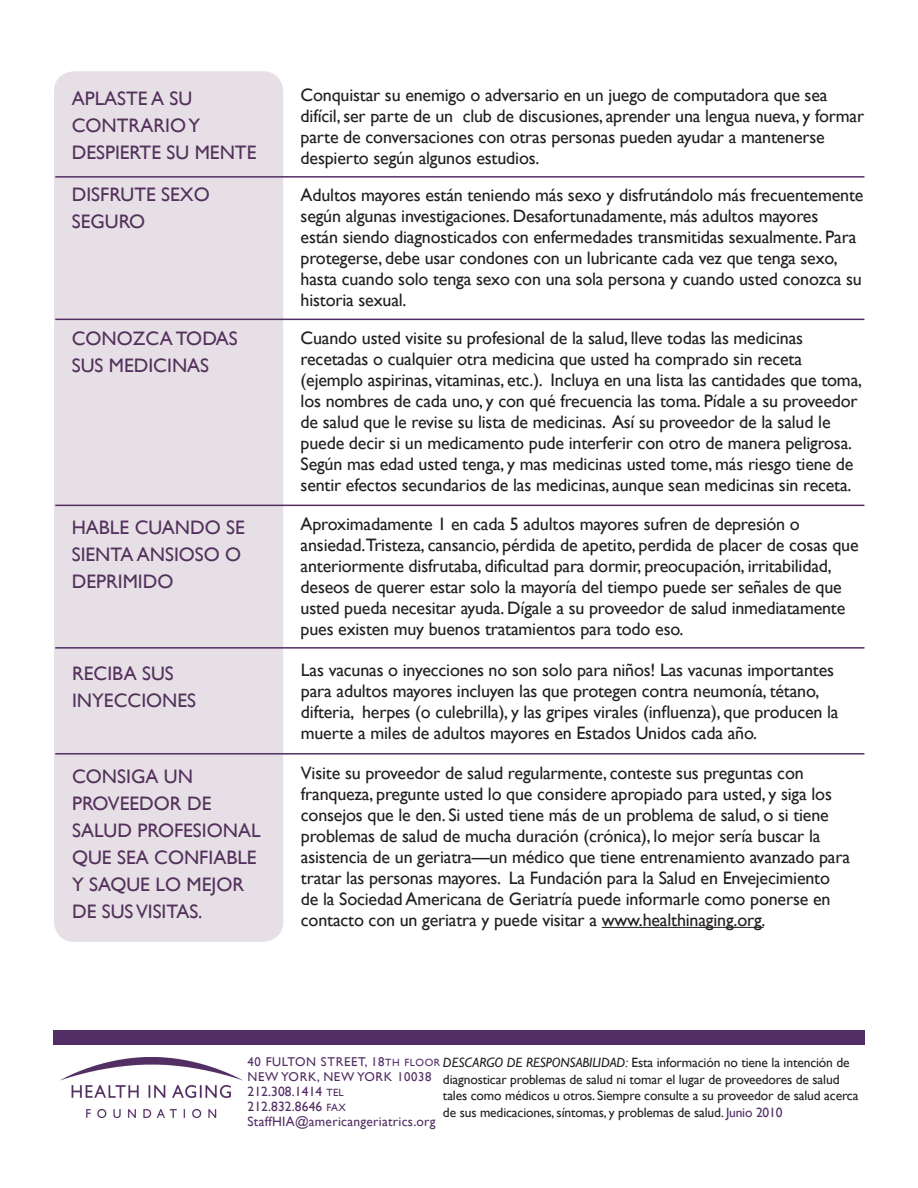
<style>
.page{position:relative;width:918px;height:1188px;background:#fff}
.page>*{position:absolute;margin:0;border:0;box-sizing:border-box;transform-origin:0 0}
.t1{font:19.5px/27px "Gill Sans";color:#53315b}
.t2{font:18px/21px "Gill Sans";letter-spacing:-.01em;color:#231f20}
.t3{font:13.5px/16.5px "Gill Sans";letter-spacing:-.01em;color:#231f20}
.t4{font:13.5px/15px "Gill Sans";letter-spacing:.02em;color:#522e64}
.t5{font:12.75px "Gill Sans";letter-spacing:.05em;color:#522e64}
.t6{font:10.5px "Gill Sans";color:#522e64}
.s1{font-size:12.75px}
.s2{font-size:10.5px}
.s3{font-style:italic}
.s4{color:#522e64}
</style>
<div class="page">
<div style="left:54px;top:71px;width:229px;height:871px;background:#e6dfe6;border-radius:20px"></div>
<hr style="left:55px;top:176px;width:809px;height:2px;background:#522e64">
<hr style="left:55px;top:319px;width:809px;height:1px;background:#522e64">
<hr style="left:55px;top:505px;width:809px;height:1px;background:#522e64">
<hr style="left:55px;top:647px;width:809px;height:2px;background:#522e64">
<hr style="left:602px;top:927px;width:162px;height:1px;background:#231f20">
<hr style="left:55px;top:753px;width:809px;height:2px;background:#522e64">
<div style="left:53px;top:1031px;width:812px;height:14px;background:#522e64"></div>
<img style="left:61px;top:1057px;width:181px;height:60px">
<p class="t1" style="left:72px;top:85px;width:186px">APLASTE A SU<br>CONTRARIO Y<br>DESPIERTE SU MENTE</p>
<p class="t1" style="left:72px;top:181px;width:140px">DISFRUTE SEXO<br>SEGURO</p>
<p class="t1" style="left:72px;top:325px;width:168px">CONOZCA TODAS<br>SUS MEDICINAS</p>
<p class="t1" style="left:72px;top:514px;width:175px">HABLE CUANDO SE<br>SIENTA ANSIOSO O<br>DEPRIMIDO</p>
<p class="t1" style="left:72px;top:660px;width:126px">RECIBA SUS<br>INYECCIONES</p>
<p class="t1" style="left:72px;top:763px;width:190px">CONSIGA UN<br>PROVEEDOR DE<br>SALUD PROFESIONAL<br>QUE SEA CONFIABLE<br>Y SAQUE LO MEJOR<br>DE SUS VISITAS.</p>
<p class="t2" style="left:301px;top:85px;width:565px">Conquistar su enemigo o adversario en un juego de computadora que sea difícil, ser parte de un club de discusiones, aprender una lengua nueva, y formar parte de conversaciones con otras personas pueden ayudar a mantenerse despierto según algunos estudios.</p>
<p class="t2" style="left:301px;top:185px;width:564px">Adultos mayores están teniendo más sexo y disfrutándolo más frecuentemente según algunas investigaciones. Desafortunadamente, más adultos mayores<br>están siendo diagnosticados con enfermedades transmitidas sexualmente. Para protegerse, debe usar condones con un lubricante cada vez que tenga sexo, hasta cuando solo tenga sexo con una sola persona y cuando usted conozca su historia sexual.</p>
<p class="t2" style="left:301px;top:328px;width:563px">Cuando usted visite su profesional de la salud, lleve todas las medicinas recetadas o cualquier otra medicina que usted ha comprado sin receta (ejemplo aspirinas, vitaminas, etc.). Incluya en una lista las cantidades que toma, los nombres de cada uno, y con qué frecuencia las toma. Pídale a su proveedor de salud que le revise su lista de medicinas. Así su proveedor de la salud le puede decir si un medicamento pude interferir con otro de manera peligrosa.<br>Según mas edad usted tenga, y mas medicinas usted tome, más riesgo tiene de sentir efectos secundarios de las medicinas, aunque sean medicinas sin receta.</p>
<p class="t2" style="left:301px;top:514px;width:560px">Aproximadamente 1 en cada 5 adultos mayores sufren de depresión o ansiedad.Tristeza, cansancio, pérdida de apetito, perdida de placer de cosas que anteriormente disfrutaba, dificultad para dormir, preocupación, irritabilidad, deseos de querer estar solo la mayoría del tiempo puede ser señales de que usted pueda necesitar ayuda. Dígale a su proveedor de salud inmediatamente pues existen muy buenos tratamientos para todo eso.</p>
<p class="t2" style="left:301px;top:659px;width:539px">Las vacunas o inyecciones no son solo para niños! Las vacunas importantes para adultos mayores incluyen las que protegen contra neumonía, tétano, difteria, herpes (o culebrilla), y las gripes virales (influenza), que producen la muerte a miles de adultos mayores en Estados Unidos cada año.</p>
<p class="t2" style="left:301px;top:763px;width:551px">Visite su proveedor de salud regularmente, conteste sus preguntas con franqueza, pregunte usted lo que considere apropiado para usted, y siga los consejos que le den. Si usted tiene más de un problema de salud, o si tiene problemas de salud de mucha duración (crónica), lo mejor sería buscar la asistencia de un geriatra—un médico que tiene entrenamiento avanzado para tratar las personas mayores. La Fundación para la Salud en Envejecimiento de la Sociedad Americana de Geriatría puede informarle como ponerse en contacto con un geriatra y puede visitar a www.healthinaging.org.</p>
<p class="t5" style="left:247px;top:1055px;width:35px">40 Fulton</p>
<p class="t5" style="left:321px;top:1055px;width:16px">Street</p>
<p class="t6" style="left:365px;top:1057px;width:54px"><span class="s1">, 18</span>th Floor</p>
<p class="t5" style="left:247px;top:1070px;width:186px">New York, New York 10038</p>
<p class="t4" style="left:247px;top:1085px;width:190px">212.308.1414 <span class="s2">TEL<br></span>212.832.8646 <span class="s2">FAX<br></span>StaffHIA@americangeriatrics.org</p>
<p class="t3" style="left:443px;top:1055px;width:417px"><span class="s3">DESCARGO DE RESPONSABILIDAD:</span> Esta información no tiene la intención de diagnosticar problemas de salud ni tomar el lugar de proveedores de salud tales como médicos u otros. Siempre consulte a su proveedor de salud acerca de sus medicaciones, síntomas, y problemas de salud. <span class="s4">Junio 2010</span></p>
</div>
